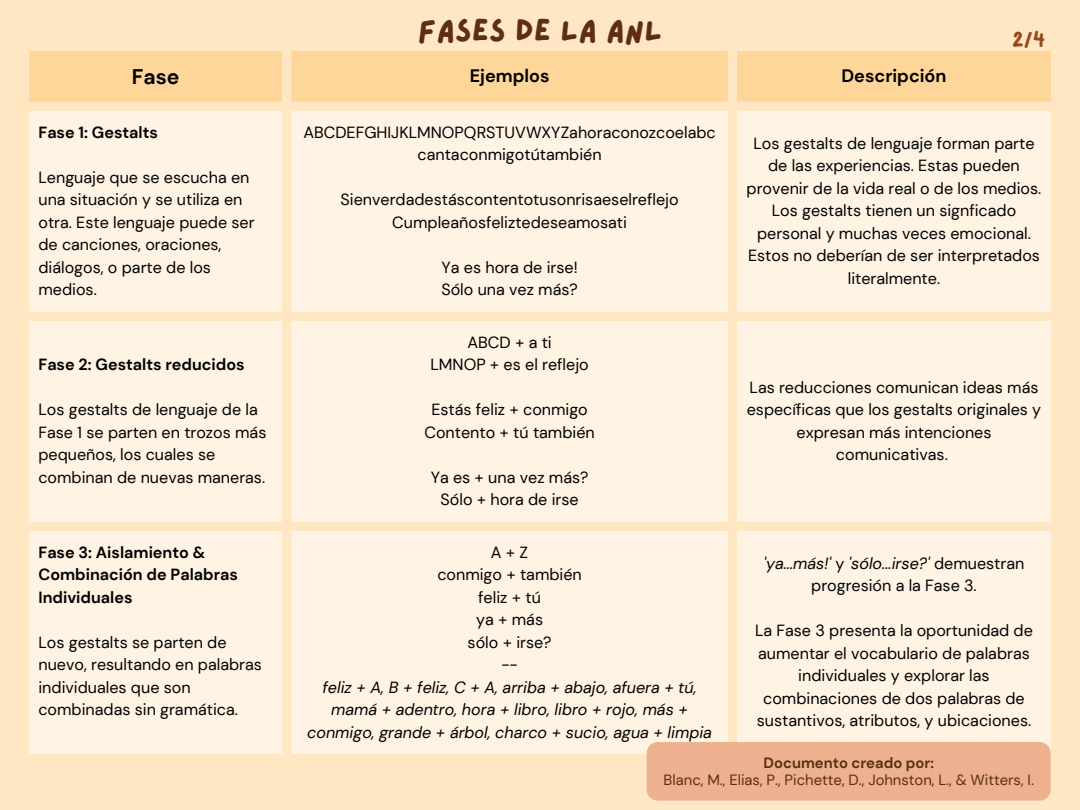
<style>
.page{position:relative;width:1080px;height:810px;background:#ffe7c3}
.page>*{position:absolute;margin:0;border:0;box-sizing:border-box;transform-origin:0 0}
.t1{font:31.5px "Lazydog";color:#5d2e11}
.t2{font:700 21.12px "DM Sans";color:#000}
.t3{font:19px "Lazydog";color:#94491a}
.t4{font:700 18px "DM Sans";color:#000}
.t5{font:16.12px/22.5px "DM Sans";color:#000;text-align:center}
.t6{font:italic 16.12px/22.5px "DM Sans";color:#000;text-align:center}
.t7{font:700 16.12px/22.5px "DM Sans";color:#000}
.t8{font:14.81px "DM Sans";color:#5d2e11}
.t9{font:700 14.81px "DM Sans";color:#5d2e11}
.s1{font-style:italic}
</style>
<div class="page">
<div style="left:29px;top:51px;width:1022px;height:51px;background:#ffd699"></div>
<div style="left:29px;top:111px;width:1022px;height:643px;background:#fff4e3"></div>
<div style="left:647px;top:742px;width:404px;height:59px;background:#edb18f;border-radius:11px"></div>
<h1 class="t1" style="left:418px;top:16px;width:246px">FASES DE LA ANL</h1>
<p class="t3" style="left:1012px;top:30px;width:35px">2/4</p>
<h2 class="t2" style="left:132px;top:63px;width:49px">Fase</h2>
<p class="t4" style="left:470px;top:65px;width:81px">Ejemplos</p>
<p class="t4" style="left:842px;top:65px;width:107px">Descripción</p>
<p class="t7" style="left:38px;top:121px;width:121px">Fase 1: Gestalts</p>
<p class="t5" style="left:38px;top:166px;width:218px;text-align:left">Lenguaje que se escucha en una situación y se utiliza en otra. Este lenguaje puede ser de canciones, oraciones, diálogos, o parte de los medios.</p>
<p class="t5" style="left:303px;top:121px;width:414px">ABCDEFGHIJKLMNOPQRSTUVWXYZahoraconozcoelabc cantaconmigotútambién</p>
<p class="t5" style="left:341px;top:188px;width:340px">Sienverdadestáscontentotusonrisaeselreflejo<br>Cumpleañosfeliztedeseamosati</p>
<p class="t5" style="left:441px;top:256px;width:138px;text-align:left">Ya es hora de irse!<br>Sólo una vez más?</p>
<p class="t5" style="left:747px;top:132px;width:296px">Los gestalts de lenguaje forman parte de las experiencias. Estas pueden provenir de la vida real o de los medios.<br>Los gestalts tienen un signficado personal y muchas veces emocional.<br>Estos no deberían de ser interpretados literalmente.</p>
<p class="t7" style="left:38px;top:353px;width:208px">Fase 2: Gestalts reducidos</p>
<p class="t5" style="left:38px;top:398px;width:229px;text-align:left">Los gestalts de lenguaje de la<br>Fase 1 se parten en trozos más pequeños, los cuales se combinan de nuevas maneras.</p>
<p class="t7" style="left:38px;top:541px;width:201px">Fase 3: Aislamiento &amp;<br>Combinación de Palabras<br>Individuales</p>
<p class="t5" style="left:38px;top:631px;width:225px;text-align:left">Los gestalts se parten de nuevo, resultando en palabras individuales que son combinadas sin gramática.</p>
<p class="t5" style="left:430px;top:331px;width:160px">ABCD + a ti<br>LMNOP + es el reflejo</p>
<p class="t5" style="left:424px;top:398px;width:172px">Estás feliz + conmigo<br>Contento + tú también</p>
<p class="t5" style="left:431px;top:466px;width:159px">Ya es + una vez más?<br>Sólo + hora de irse</p>
<p class="t5" style="left:747px;top:376px;width:296px">Las reducciones comunican ideas más específicas que los gestalts originales y expresan más intenciones comunicativas.</p>
<p class="t5" style="left:437px;top:541px;width:146px">A+Z<br>conmigo + también feliz + tú<br>ya + más<br>sólo + irse?<br>--</p>
<p class="t6" style="left:307px;top:676px;width:406px">feliz + A, B + feliz, C + A, arriba + abajo, afuera + tú, mamá + adentro, hora + libro, libro + rojo, más + conmigo, grande + árbol, charco + sucio, agua + limpia</p>
<p class="t5" style="left:764px;top:552px;width:262px"><span class="s1">'ya...más!'</span> y <span class="s1">'sólo...irse?'</span> demuestran progresión a la Fase 3.</p>
<p class="t5" style="left:755px;top:620px;width:279px">La Fase 3 presenta la oportunidad de aumentar el vocabulario de palabras individuales y explorar las combinaciones de dos palabras de sustantivos, atributos, y ubicaciones.</p>
<p class="t9" style="left:764px;top:753px;width:172px">Documento creado por:</p>
<p class="t8" style="left:664px;top:771px;width:372px">Blanc, M., Elias, P., Pichette, D., Johnston, L., &amp; Witters, I.</p>
</div>
